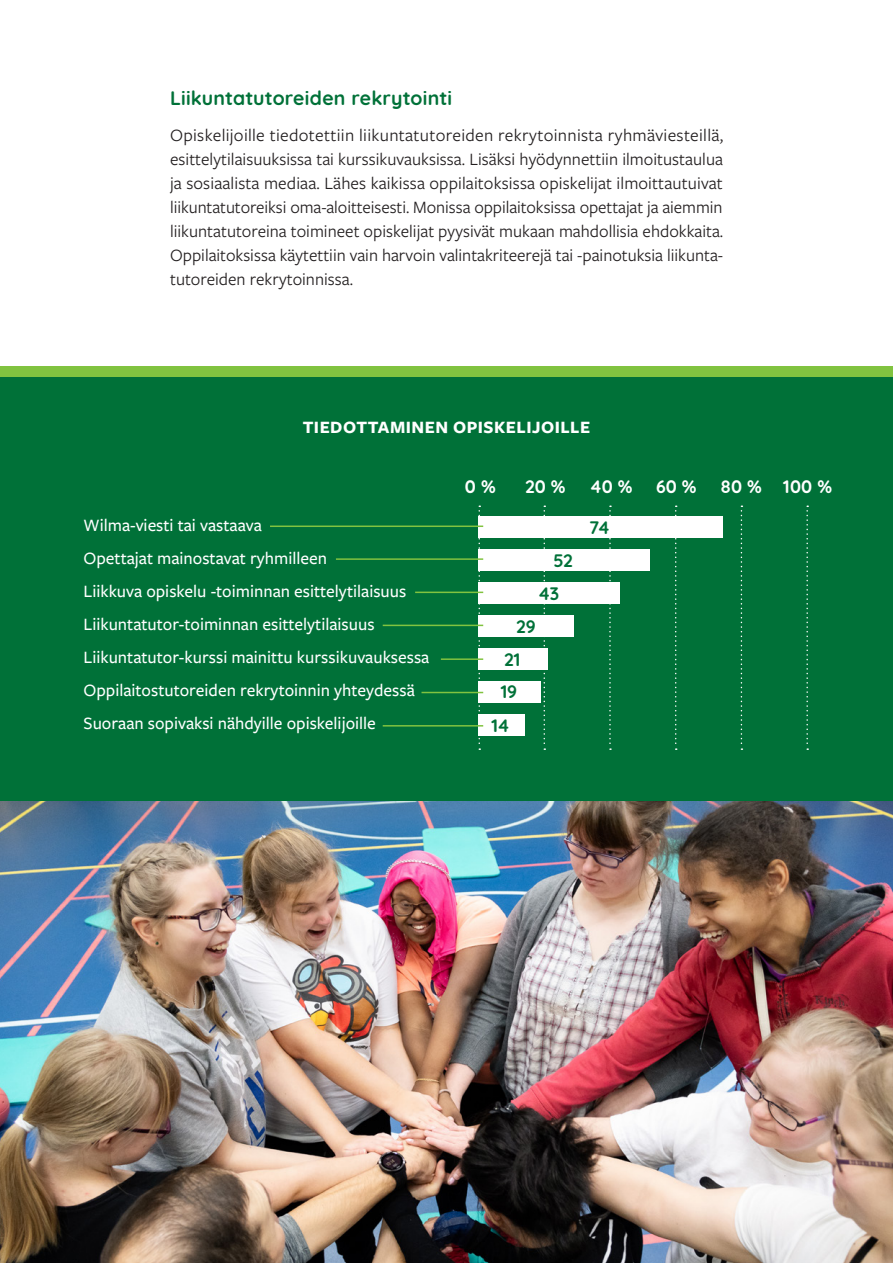
<style>
.page{position:relative;width:893px;height:1263px;background:#fff}
.page>*{position:absolute;margin:0;border:0;box-sizing:border-box;transform-origin:0 0}
.t1{font:700 19.5px "Quicksand";letter-spacing:.005em;color:#007138}
.t2{font:18px/24px "Freight Sans Pro";color:#231f20;text-align:justify}
.t3{font:500 18px/33px "Freight Sans Pro";color:#fff}
.t4{font:700 18px "Freight Sans Pro";letter-spacing:.025em;color:#fff}
.t5{font:700 18px "Quicksand";color:#fff}
.t6{font:700 18px/32.5px "Quicksand";letter-spacing:-.035em;color:#007138}
</style>
<div class="page">
<img style="left:0;top:800px;width:893px;height:463px">
<div style="left:0;top:376px;width:893px;height:424px;background:#007138"></div>
<svg style="left:478px;top:505px;width:2px;height:245px"></svg>
<svg style="left:543px;top:505px;width:2px;height:245px"></svg>
<svg style="left:609px;top:505px;width:2px;height:245px"></svg>
<svg style="left:675px;top:505px;width:2px;height:245px"></svg>
<svg style="left:741px;top:505px;width:1px;height:245px"></svg>
<svg style="left:806px;top:505px;width:2px;height:245px"></svg>
<div style="left:478px;top:549px;width:171px;height:22px;background:#fff"></div>
<div style="left:478px;top:516px;width:244px;height:22px;background:#fff"></div>
<div style="left:478px;top:681px;width:63px;height:22px;background:#fff"></div>
<div style="left:478px;top:582px;width:142px;height:22px;background:#fff"></div>
<div style="left:478px;top:648px;width:69px;height:22px;background:#fff"></div>
<div style="left:478px;top:715px;width:46px;height:21px;background:#fff"></div>
<div style="left:478px;top:615px;width:96px;height:22px;background:#fff"></div>
<hr style="left:270px;top:525px;width:213px;height:2px;background:#81c340">
<hr style="left:336px;top:558px;width:147px;height:2px;background:#81c340">
<hr style="left:415px;top:592px;width:68px;height:1px;background:#81c340">
<hr style="left:383px;top:625px;width:100px;height:1px;background:#81c340">
<hr style="left:441px;top:658px;width:42px;height:2px;background:#81c340">
<hr style="left:421px;top:692px;width:62px;height:1px;background:#81c340">
<hr style="left:383px;top:725px;width:100px;height:1px;background:#81c340">
<div style="left:0;top:366px;width:893px;height:10px;background:#81c340"></div>
<p class="t1" style="left:170px;top:81px;width:283px">Liikuntatutoreiden rekrytointi</p>
<p class="t2" style="left:170px;top:123px;width:555px">Opiskelijoille tiedotettiin liikuntatutoreiden rekrytoinnista ryhmäviesteillä, esittelytilaisuuksissa tai kurssikuvauksissa. Lisäksi hyödynnettiin ilmoitustaulua ja sosiaalista mediaa. Lähes kaikissa oppilaitoksissa opiskelijat ilmoittautuivat liikuntatutoreiksi oma-aloitteisesti. Monissa oppilaitoksissa opettajat ja aiemmin liikuntatutoreina toimineet opiskelijat pyysivät mukaan mahdollisia ehdokkaita.<br>Oppilaitoksissa käytettiin vain harvoin valintakriteerejä tai -painotuksia liikunta&shy;tutoreiden rekrytoinnissa.</p>
<p class="t4" style="left:303px;top:415px;width:289px">TIEDOTTAMINEN OPISKELIJOILLE</p>
<p class="t3" style="left:84px;top:508px;width:347px">Wilma-viesti tai vastaava<br>Opettajat mainostavat ryhmilleen<br>Liikkuva opiskelu -toiminnan esittelytilaisuus Liikuntatutor-toiminnan esittelytilaisuus Liikuntatutor-kurssi mainittu kurssikuvauksessa Oppilaitostutoreiden rekrytoinnin yhteydessä Suoraan sopivaksi nähdyille opiskelijoille</p>
<p class="t5" style="left:465px;top:472px;width:32px">0 %</p>
<p class="t5" style="left:525px;top:472px;width:42px">20 %</p>
<p class="t5" style="left:589px;top:472px;width:45px">40 %</p>
<p class="t5" style="left:656px;top:472px;width:42px">60 %</p>
<p class="t5" style="left:721px;top:472px;width:113px">80 % 100 %</p>
<p class="t6" style="left:589px;top:509px;width:23px">74</p>
<p class="t6" style="left:538px;top:543px;width:36px;text-indent:15px">52<br>43</p>
<p class="t6" style="left:516px;top:609px;width:21px">29</p>
<p class="t6" style="left:504px;top:642px;width:18px">21</p>
<p class="t6" style="left:491px;top:674px;width:27px;line-height:33.2px;text-align:center">19<br>14</p>
</div>
